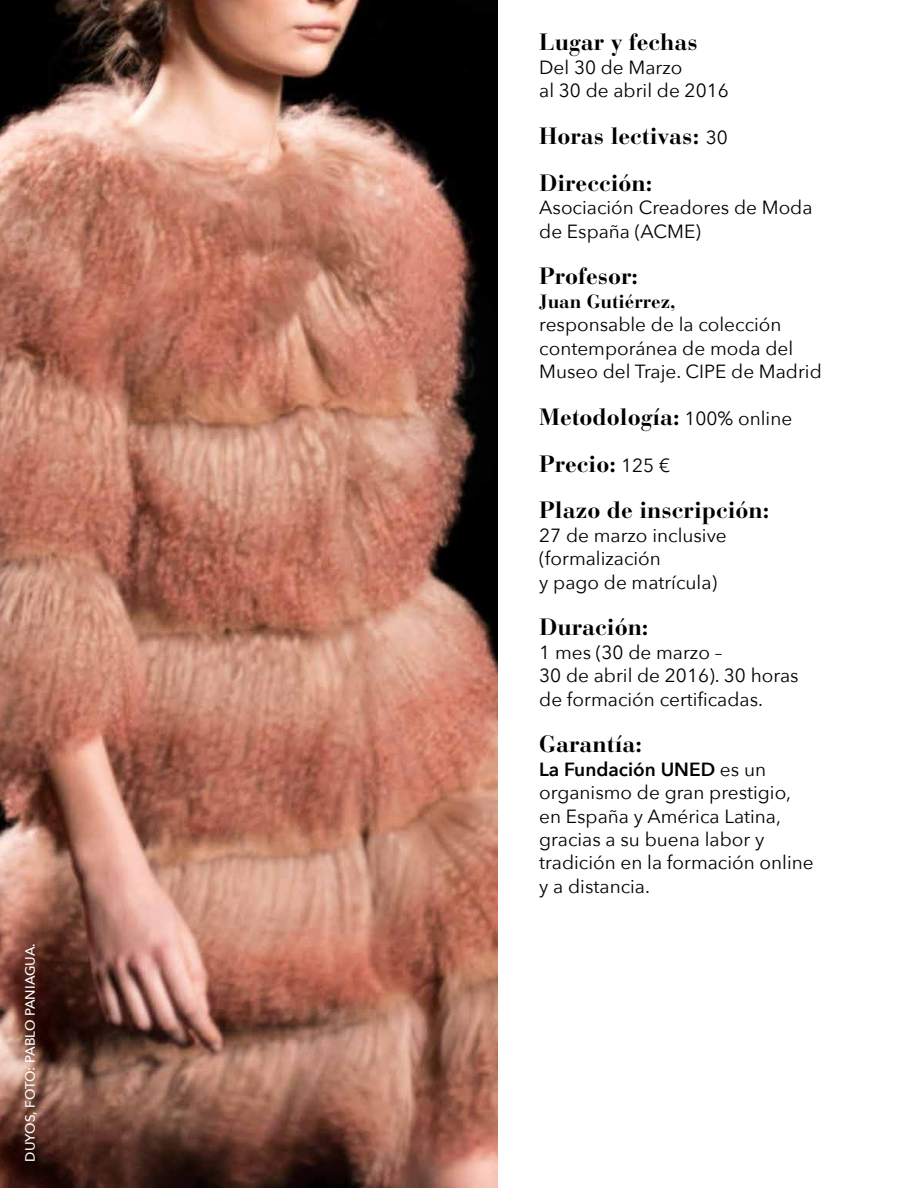
<style>
.page{position:relative;width:918px;height:1188px;background:#fff}
.page>*{position:absolute;margin:0;border:0;box-sizing:border-box;transform-origin:0 0}
.t1{font:700 23.4px/46.8px "Bauer Bodoni";color:#000}
.t2{font:19.05px/23.4px "Avenir Next";color:#000}
.t3{font:700 19.05px "Bauer Bodoni";color:#000}
.t4{font:500 13.5px "Avenir Next";color:#fff}
.s1{font-family:"Avenir Next";font-weight:400;font-size:19.05px}
.s2{font-weight:600}
</style>
<div class="page">
<img style="left:0;top:0;width:497px;height:1188px">
<p class="t4" style="left:19px;top:1162px;width:220px;rotate:-90deg">DUYOS, FOTO: PABLO PANIAGUA.</p>
<p class="t1" style="left:539px;top:19px;width:160px">Lugar y fechas</p>
<p class="t2" style="left:539px;top:55px;width:191px">Del 30 de Marzo<br>al 30 de abril de 2016</p>
<p class="t1" style="left:539px;top:113px;width:190px">Horas lectivas: <span class="s1">30<br></span>Dirección:</p>
<p class="t2" style="left:539px;top:195px;width:275px">Asociación Creadores de Moda de España (ACME)</p>
<p class="t1" style="left:539px;top:253px;width:100px">Profesor:</p>
<p class="t3" style="left:539px;top:290px;width:138px">Juan Gutiérrez,</p>
<p class="t2" style="left:539px;top:312px;width:284px">responsable de la colección contemporánea de moda del<br>Museo del Traje. CIPE de Madrid</p>
<p class="t1" style="left:539px;top:393px;width:255px">Metodología: <span class="s1">100% online<br></span>Precio: <span class="s1">125 €<br></span>Plazo de inscripción:</p>
<p class="t2" style="left:539px;top:523px;width:189px">27 de marzo inclusive (formalización<br>y pago de matrícula)</p>
<p class="t1" style="left:539px;top:604px;width:111px">Duración:</p>
<p class="t2" style="left:539px;top:640px;width:261px">1 mes (30 de marzo –<br>30 de abril de 2016). 30 horas de formación certificadas.</p>
<p class="t1" style="left:539px;top:721px;width:104px">Garantía:</p>
<p class="t2" style="left:539px;top:757px;width:276px"><span class="s2">La Fundación UNED</span> es un organismo de gran prestigio, en España y América Latina, gracias a su buena labor y tradición en la formación online y a distancia.</p>
</div>
